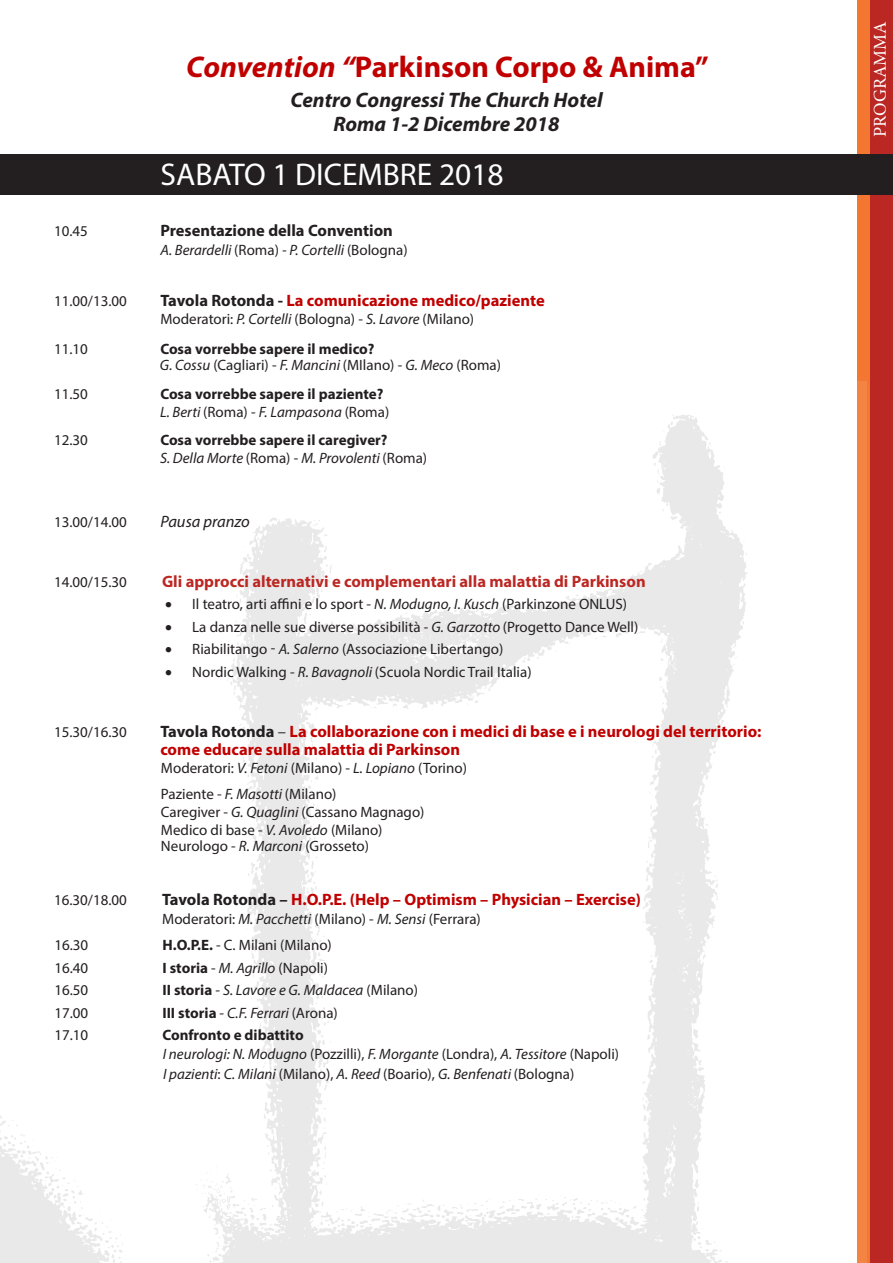
<style>
.page{position:relative;width:893px;height:1263px;background:#fff}
.page>*{position:absolute;margin:0;border:0;box-sizing:border-box;transform-origin:0 0}
.t1{font:31.5px "Myriad Pro";color:#fff}
.t2{font:700 30px "Myriad Pro";color:#c00000}
.t3{font:italic 700 21px "Myriad Pro";color:#231f20}
.t4{font:18px "Minion Pro";color:#fff}
.t5{font:700 16.5px/18px "Myriad Pro";color:#c00000}
.t6{font:700 16.5px "Myriad Pro";color:#bb2824}
.t7{font:700 16.5px "Myriad Pro";color:#231f20}
.t8{font:italic 16.5px "Myriad Pro";color:#231f20}
.t9{font:15px "Myriad Pro";color:#231f20}
.t10{font:italic 15px "Myriad Pro";color:#231f20}
.t11{font:700 15px "Myriad Pro";color:#231f20}
.s1{font-style:italic}
.s2{font-style:normal}
.s3{color:#231f20}
.s4{font-weight:400;color:#231f20}
.s5{font-weight:700}
.s6{font-weight:700;font-style:normal}
</style>
<div class="page">
<div style="left:867px;top:0;width:26px;height:1263px;background:#bb2824"></div>
<div style="left:857px;top:0;width:12px;height:1263px;background:#f37730"></div>
<div style="left:0;top:154px;width:893px;height:40px;background:#231f20"></div>
<img style="left:0;top:382px;width:867px;height:881px">
<p class="t2" style="left:186px;top:47px;width:524px"><span class="s1">Convention “</span>Parkinson Corpo &amp; Anima”</p>
<p class="t3" style="left:290px;top:86px;width:314px">Centro Congressi The Church Hotel</p>
<p class="t3" style="left:333px;top:110px;width:228px">Roma 1-2 Dicembre 2018</p>
<p class="t1" style="left:161px;top:155px;width:345px">SABATO 1 DICEMBRE 2018</p>
<p class="t9" style="left:54px;top:221px;width:35px">10.45</p>
<p class="t7" style="left:160px;top:219px;width:234px">Presentazione della Convention</p>
<p class="t10" style="left:161px;top:240px;width:249px">A. Berardelli <span class="s2">(Roma)</span> - P. Cortelli <span class="s2">(Bologna)</span></p>
<p class="t9" style="left:54px;top:292px;width:74px">11.00/13.00</p>
<p class="t5" style="left:160px;top:291px;width:386px"><span class="s3">Tavola Rotonda -</span> La comunicazione medico/paziente</p>
<p class="t9" style="left:160px;top:310px;width:315px">Moderatori: <span class="s1">P. Cortelli</span> (Bologna) - <span class="s1">S. Lavore</span> (Milano)</p>
<p class="t9" style="left:54px;top:340px;width:35px">11.10</p>
<p class="t11" style="left:160px;top:339px;width:216px">Cosa vorrebbe sapere il medico?</p>
<p class="t9" style="left:160px;top:356px;width:343px"><span class="s1">G. Cossu</span> (Cagliari) - <span class="s1">F. Mancini</span> (MIlano) - <span class="s1">G. Meco</span> (Roma)</p>
<p class="t9" style="left:54px;top:384px;width:35px">11.50</p>
<p class="t11" style="left:160px;top:384px;width:225px">Cosa vorrebbe sapere il paziente?</p>
<p class="t10" style="left:160px;top:402px;width:231px">L. Berti <span class="s2">(Roma) -</span> F. Lampasona <span class="s2">(Roma)</span></p>
<p class="t9" style="left:54px;top:431px;width:35px">12.30</p>
<p class="t11" style="left:160px;top:430px;width:229px">Cosa vorrebbe sapere il caregiver?</p>
<p class="t10" style="left:160px;top:449px;width:269px">S. Della Morte <span class="s2">(Roma) -</span> M. Provolenti <span class="s2">(Roma)</span></p>
<p class="t9" style="left:54px;top:512px;width:74px">13.00/14.00</p>
<p class="t8" style="left:160px;top:511px;width:91px">Pausa pranzo</p>
<p class="t9" style="left:54px;top:572px;width:74px">14.00/15.30</p>
<p class="t6" style="left:162px;top:570px;width:485px">Gli approcci alternativi e complementari alla malattia di Parkinson</p>
<p class="t9" style="left:165px;top:595px;width:463px">• Il teatro, arti affini e lo sport - <span class="s1">N. Modugno, I. Kusch</span> (Parkinzone ONLUS)</p>
<p class="t9" style="left:165px;top:617px;width:475px">• La danza nelle sue diverse possibilità - <span class="s1">G. Garzotto</span> (Progetto Dance Well)</p>
<p class="t9" style="left:165px;top:640px;width:340px">• Riabilitango - <span class="s1">A. Salerno</span> (Associazione Libertango)</p>
<p class="t9" style="left:165px;top:662px;width:368px">• Nordic Walking - <span class="s1">R. Bavagnoli</span> (Scuola Nordic Trail Italia)</p>
<p class="t9" style="left:54px;top:722px;width:74px">15.30/16.30</p>
<p class="t5" style="left:160px;top:721px;width:603px"><span class="s3">Tavola Rotonda</span> <span class="s4">–</span> La collaborazione con i medici di base e i neurologi del territorio: come educare sulla malattia di Parkinson</p>
<p class="t9" style="left:161px;top:759px;width:307px">Moderatori: <span class="s1">V. Fetoni</span> (Milano) - <span class="s1">L. Lopiano</span> (Torino)</p>
<p class="t9" style="left:161px;top:784px;width:177px">Paziente - <span class="s1">F. Masotti</span> (Milano)</p>
<p class="t9" style="left:161px;top:802px;width:265px">Caregiver - <span class="s1">G. Quaglini</span> (Cassano Magnago)</p>
<p class="t9" style="left:161px;top:820px;width:223px">Medico di base - <span class="s1">V. Avoledo</span> (Milano)</p>
<p class="t9" style="left:161px;top:837px;width:210px">Neurologo - <span class="s1">R. Marconi</span> (Grosseto)</p>
<p class="t9" style="left:54px;top:890px;width:74px">16.30/18.00</p>
<p class="t5" style="left:162px;top:889px;width:480px"><span class="s3">Tavola Rotonda –</span> H.O.P.E. (Help – Optimism – Physician – Exercise)</p>
<p class="t9" style="left:162px;top:909px;width:320px">Moderatori: <span class="s1">M. Pacchetti</span> (Milano) - <span class="s1">M. Sensi</span> (Ferrara)</p>
<p class="t9" style="left:54px;top:936px;width:35px">16.30</p>
<p class="t9" style="left:162px;top:936px;width:171px"><span class="s5">H.O.P.E.</span> - C. Milani (Milano)</p>
<p class="t9" style="left:54px;top:958px;width:35px">16.40</p>
<p class="t9" style="left:162px;top:958px;width:167px"><span class="s5">I storia</span> - <span class="s1">M. Agrillo</span> (Napoli)</p>
<p class="t9" style="left:54px;top:981px;width:35px">16.50</p>
<p class="t10" style="left:162px;top:981px;width:257px"><span class="s6">II storia</span> <span class="s2">-</span> S. Lavore e G. Maldacea <span class="s2">(Milano)</span></p>
<p class="t9" style="left:54px;top:1003px;width:35px">17.00</p>
<p class="t10" style="left:162px;top:1003px;width:177px"><span class="s6">III storia</span> <span class="s2">-</span> C.F. Ferrari <span class="s2">(Arona)</span></p>
<p class="t9" style="left:54px;top:1025px;width:35px">17.10</p>
<p class="t11" style="left:162px;top:1025px;width:143px">Confronto e dibattito</p>
<p class="t10" style="left:163px;top:1045px;width:458px">I neurologi: N. Modugno <span class="s2">(Pozzilli),</span> F. Morgante <span class="s2">(Londra),</span> A. Tessitore <span class="s2">(Napoli)</span></p>
<p class="t10" style="left:163px;top:1065px;width:413px">I pazienti<span class="s2">:</span> C. Milani <span class="s2">(Milano),</span> A. Reed <span class="s2">(Boario),</span> G. Benfenati <span class="s2">(Bologna)</span></p>
<p class="t4" style="left:868px;top:137px;width:117px;rotate:-90deg">PROGRAMMA</p>
</div>
